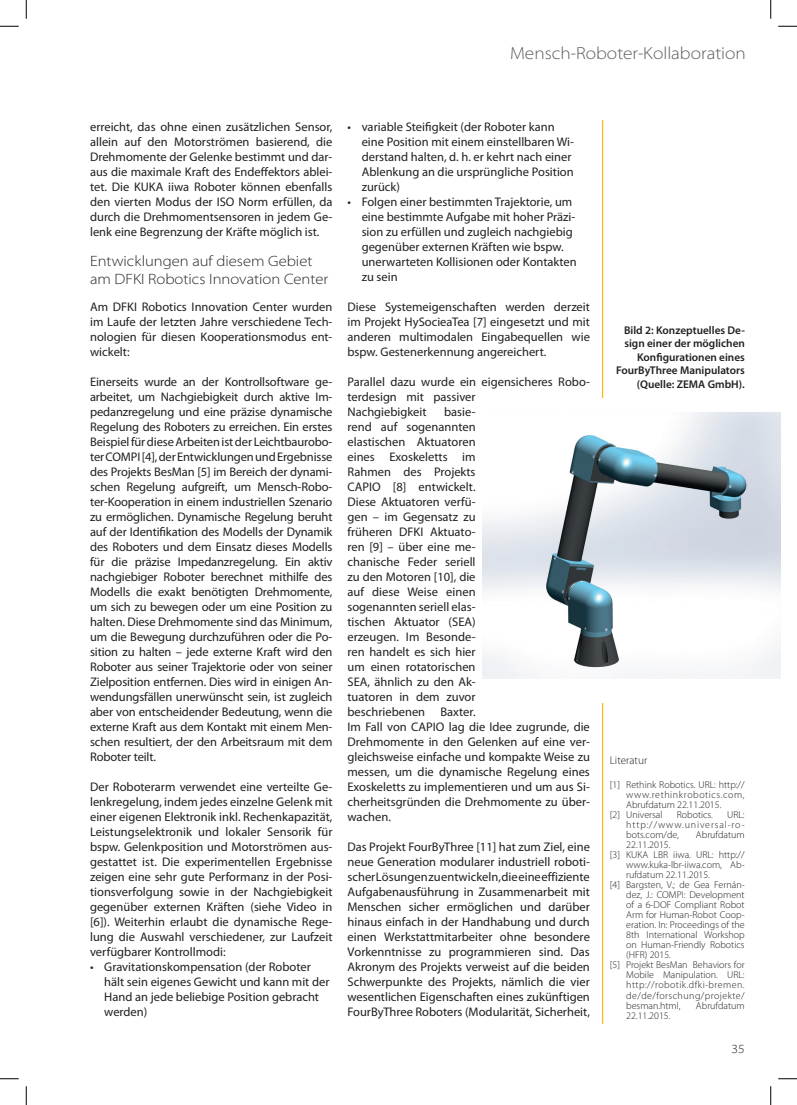
<style>
.page{position:relative;width:797px;height:1105px;background:#fff}
.page>*{position:absolute;margin:0;border:0;box-sizing:border-box;transform-origin:0 0}
.t1{font:300 semi-expanded 17.5px "Myriad Pro";color:#57585a}
.subhead{font:300 semi-expanded 15px/18px "Myriad Pro";color:#231f20}
.t2{font:12.5px/15px "Myriad Pro";color:#231f20;text-align:justify}
.t3{font:300 semi-expanded 12.5px "Myriad Pro";color:#231f20}
.bildtitelrechts{font:600 11.25px/13.5px "Myriad Pro";color:#231f20;text-align:right}
.literaturhead{font:300 11.25px "Myriad Pro";color:#231f20}
.literatur{font:300 10px/10px "Myriad Pro";color:#231f20;text-align:justify}
</style>
<div class="page">
<hr style="left:602px;top:120px;width:1px;height:904px;background:#fcb814">
<div style="left:482px;top:398px;width:298px;height:305px;background:#fff"></div>
<img style="left:482px;top:412px;width:298px;height:267px">
<svg style="left:0;top:25px;width:19px;height:2px"></svg>
<svg style="left:778px;top:25px;width:19px;height:2px"></svg>
<svg style="left:0;top:1078px;width:19px;height:1px"></svg>
<svg style="left:778px;top:1078px;width:19px;height:1px"></svg>
<svg style="left:25px;top:0;width:2px;height:19px"></svg>
<svg style="left:25px;top:1086px;width:2px;height:19px"></svg>
<svg style="left:770px;top:0;width:1px;height:19px"></svg>
<svg style="left:770px;top:1086px;width:1px;height:19px"></svg>
<h1 class="t1" style="left:510px;top:44px;width:237px">Mensch-Roboter-Kollaboration</h1>
<p class="t2" style="left:90px;top:120px;width:244px">erreicht, das ohne einen zusätzlichen Sensor, allein auf den Motorströmen basierend, die Drehmomente der Gelenke bestimmt und dar&shy;aus die maximale Kraft des Endeffektors ablei&shy;tet. Die KUKA iiwa Roboter können ebenfalls den vierten Modus der ISO Norm erfüllen, da durch die Drehmomentsensoren in jedem Ge&shy;lenk eine Begrenzung der Kräfte möglich ist.</p>
<p class="subhead" style="left:90px;top:252px;width:240px">Entwicklungen auf diesem Gebiet am DFKI Robotics Innovation Center</p>
<p class="t2" style="left:90px;top:300px;width:244px">Am DFKI Robotics Innovation Center wurden im Laufe der letzten Jahre verschiedene Tech&shy;nologien für diesen Kooperationsmodus ent&shy;wickelt:</p>
<p class="t2" style="left:90px;top:375px;width:244px">Einerseits wurde an der Kontrollsoftware ge&shy;arbeitet, um Nachgiebigkeit durch aktive Im&shy;pedanzregelung und eine präzise dynamische Regelung des Roboters zu erreichen. Ein erstes Beispiel für diese Arbeiten ist der Leichtbaurobo&shy;ter COMPI [4], der Entwicklungen und Ergebnisse des Projekts BesMan [5] im Bereich der dynami&shy;schen Regelung aufgreift, um Mensch-Robo&shy;ter-Kooperation in einem industriellen Szenario zu ermöglichen. Dynamische Regelung beruht auf der Identifikation des Modells der Dynamik des Roboters und dem Einsatz dieses Modells für die präzise Impedanzregelung. Ein aktiv nachgiebiger Roboter berechnet mithilfe des Modells die exakt benötigten Drehmomente, um sich zu bewegen oder um eine Position zu halten. Diese Drehmomente sind das Minimum, um die Bewegung durchzuführen oder die Po&shy;sition zu halten – jede externe Kraft wird den Roboter aus seiner Trajektorie oder von seiner Zielposition entfernen. Dies wird in einigen An&shy;wendungsfällen unerwünscht sein, ist zugleich aber von entscheidender Bedeutung, wenn die externe Kraft aus dem Kontakt mit einem Men&shy;schen resultiert, der den Arbeitsraum mit dem Roboter teilt.</p>
<p class="t2" style="left:90px;top:780px;width:244px">Der Roboterarm verwendet eine verteilte Ge&shy;lenkregelung, indem jedes einzelne Gelenk mit einer eigenen Elektronik inkl. Rechenkapazität, Leistungselektronik und lokaler Sensorik für bspw. Gelenkposition und Motorströmen aus&shy;gestattet ist. Die experimentellen Ergebnisse zeigen eine sehr gute Performanz in der Posi&shy;tionsverfolgung sowie in der Nachgiebigkeit gegenüber externen Kräften (siehe Video in [6]). Weiterhin erlaubt die dynamische Rege&shy;lung die Auswahl verschiedener, zur Laufzeit verfügbarer Kontrollmodi:</p>
<p class="t2" style="left:104px;top:960px;width:227px;text-align:left;text-indent:-14px">• Gravitationskompensation (der Roboter hält sein eigenes Gewicht und kann mit der Hand an jede beliebige Position gebracht werden)</p>
<p class="t2" style="left:362px;top:120px;width:214px;text-align:left;text-indent:-14px">• variable Steifigkeit (der Roboter kann eine Position mit einem einstellbaren Wi&shy;derstand halten, d. h. er kehrt nach einer Ablenkung an die ursprüngliche Position zurück)</p>
<p class="t2" style="left:362px;top:195px;width:216px;text-align:left;text-indent:-14px">• Folgen einer bestimmten Trajektorie, um eine bestimmte Aufgabe mit hoher Präzi&shy;sion zu erfüllen und zugleich nachgiebig gegenüber externen Kräften wie bspw. unerwarteten Kollisionen oder Kontakten zu sein</p>
<p class="t2" style="left:347px;top:300px;width:244px">Diese Systemeigenschaften werden derzeit im Projekt HySocieaTea [7] eingesetzt und mit anderen multimodalen Eingabequellen wie bspw. Gestenerkennung angereichert.</p>
<p class="t2" style="left:347px;top:375px;width:244px;text-align:left">Parallel dazu wurde ein eigensicheres Robo&shy;terdesign mit passiver<br>Nachgiebigkeit</p>
<p class="t2" style="left:347px;top:405px;width:244px;text-align:left;text-indent:97px">basie-<br>rend auf sogenannten<br>elastischen Aktuatoren<br>eines Exoskeletts im<br>Rahmen des Projekts<br>CAPIO [8] entwickelt.<br>Diese Aktuatoren verfü-<br>gen – im Gegensatz zu<br>früheren DFKI Aktuato-<br>ren [9] – über eine me-<br>chanische Feder seriell<br>zu den Motoren [10], die<br>auf diese Weise einen<br>sogenannten seriell elas-<br>tischen Aktuator (SEA)<br>erzeugen. Im Besonde-<br>ren handelt es sich hier<br>um einen rotatorischen<br>SEA, ähnlich zu den Ak-<br>tuatoren in dem zuvor<br>beschriebenen Baxter.<br>Im Fall von CAPIO lag die Idee zugrunde, die<br>Drehmomente in den Gelenken auf eine ver&shy;gleichsweise einfache und kompakte Weise zu messen, um die dynamische Regelung eines<br>Exoskeletts zu implementieren und um aus Si&shy;cherheitsgründen die Drehmomente zu über&shy;wachen.</p>
<p class="t2" style="left:347px;top:840px;width:244px">Das Projekt FourByThree [11] hat zum Ziel, eine neue Generation modularer industriell roboti&shy;scher Lösungen zu entwickeln, die eine effiziente Aufgabenausführung in Zusammenarbeit mit Menschen sicher ermöglichen und darüber hinaus einfach in der Handhabung und durch einen Werkstattmitarbeiter ohne besondere Vorkenntnisse zu programmieren sind. Das Akronym des Projekts verweist auf die beiden Schwerpunkte des Projekts, nämlich die vier wesentlichen Eigenschaften eines zukünftigen FourByThree Roboters (Modularität, Sicherheit,</p>
<p class="bildtitelrechts" style="left:616px;top:323px;width:130px">Bild 2: Konzeptuelles De&shy;sign einer der möglichen<br>Konfigurationen eines<br>FourByThree Manipulators (Quelle: ZEMA GmbH).</p>
<p class="literaturhead" style="left:610px;top:754px;width:39px">Literatur</p>
<p class="literatur" style="left:626px;top:780px;width:120px;text-indent:-16px">[1] Rethink Robotics. URL: http:// www.rethinkrobotics.com, Abrufdatum 22.11.2015.</p>
<p class="literatur" style="left:610px;top:810px;width:54px">[2] Universal</p>
<p class="literatur" style="left:676px;top:810px;width:38px">Robotics.</p>
<p class="literatur" style="left:626px;top:810px;width:120px;text-indent:101px">URL: http://www.universal-ro&shy;bots.com/de,</p>
<p class="literatur" style="left:696px;top:830px;width:50px">Abrufdatum</p>
<p class="literatur" style="left:626px;top:840px;width:46px">22.11.2015.</p>
<p class="literatur" style="left:626px;top:850px;width:120px;text-indent:-16px">[3] KUKA LBR iiwa. URL: http:// www.kuka-lbr-iiwa.com, Ab&shy;rufdatum 22.11.2015.</p>
<p class="literatur" style="left:626px;top:880px;width:120px;text-indent:-16px">[4] Bargsten, V.; de Gea Fernán&shy;dez, J.: COMPI: Development of a 6-DOF Compliant Robot Arm for Human-Robot Coop&shy;eration. In: Proceedings of the 8th International Workshop on Human-Friendly Robotics (HFR) 2015.</p>
<p class="literatur" style="left:626px;top:960px;width:120px;text-indent:-16px">[5] Projekt BesMan Behaviors for Mobile Manipulation. URL: http://robotik.dfki-bremen. de/de/forschung/projekte/ besman.html,</p>
<p class="literatur" style="left:696px;top:1000px;width:50px">Abrufdatum</p>
<p class="literatur" style="left:626px;top:1010px;width:46px">22.11.2015.</p>
<p class="t3" style="left:731px;top:1042px;width:15px">35</p>
</div>
